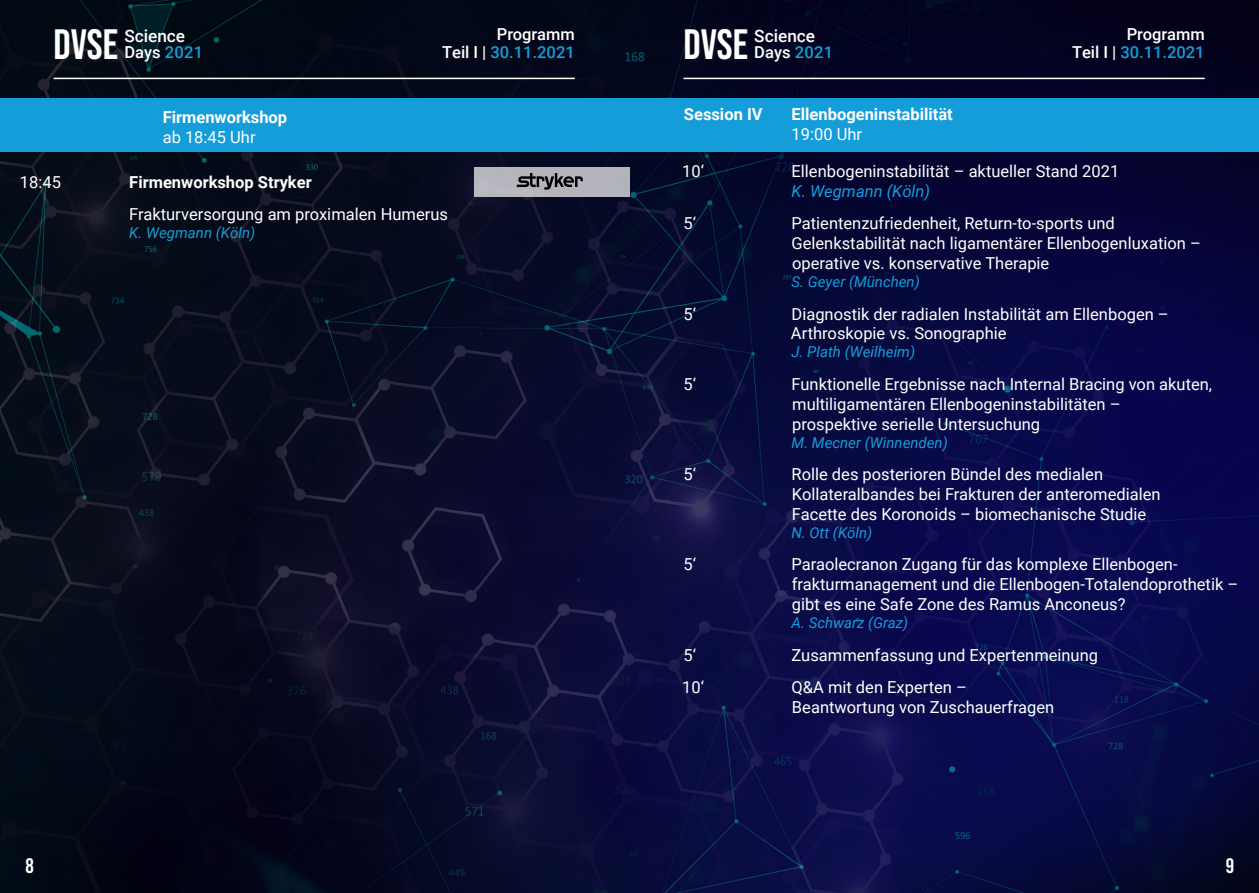
<style>
.page{position:relative;width:1259px;height:893px;background:#fff}
.page>*{position:absolute;margin:0;border:0;box-sizing:border-box;transform-origin:0 0}
.t1{font:42.45px "Bebas Neue";color:#fff}
.t2{font:21px "Bebas Neue";color:#fff}
.t3{font:500 17.25px "Roboto";color:#fff}
.Vortrag{font:16.5px/19.8px "Roboto";color:#fff}
.Session-Header{font:700 16.5px "Roboto";color:#fff}
.t4{font:500 16.5px "Roboto";color:#fff}
.t5{font:500 16.5px "Roboto";color:#149dd9}
.Vortrag-2{font:700 16.5px "Roboto";color:#fff}
.Session-Header-2{font:16.5px "Roboto";color:#fff}
.Vortrag-3{font:italic 16.5px "Roboto";color:#149dd9}
.Referent{font:italic 15px "Roboto";color:#149dd9}
.s1{color:#149dd9}
.s2{color:#fff}
</style>
<div class="page">
<img style="left:0;top:0;width:1259px;height:893px">
<div style="left:58px;top:31px;width:62px;height:31px;background:#231f20;opacity:.27"></div>
<div style="left:687px;top:31px;width:62px;height:31px;background:#090a1d"></div>
<div style="left:127px;top:48px;width:74px;height:15px;background:#231f20;opacity:.22"></div>
<div style="left:756px;top:48px;width:75px;height:15px;background:#030621"></div>
<div style="left:444px;top:47px;width:129px;height:15px;background:#020819"></div>
<div style="left:1073px;top:47px;width:130px;height:15px;background:#03031f"></div>
<hr style="left:54px;top:78px;width:521px;height:1px;background:#fff">
<hr style="left:683px;top:78px;width:521px;height:1px;background:#fff">
<div style="left:0;top:98px;width:1259px;height:54px;background:#149dd9"></div>
<div style="left:474px;top:167px;width:155px;height:30px;background:#b3b5bc"></div>
<svg style="left:517px;top:173px;width:66px;height:17px"></svg>
<p class="t3" style="left:124px;top:24px;width:62px">Science</p>
<p class="t4" style="left:497px;top:23px;width:80px">Programm</p>
<p class="t3" style="left:754px;top:24px;width:62px">Science</p>
<p class="t4" style="left:1126px;top:23px;width:80px">Programm</p>
<h1 class="t1" style="left:54px;top:21px;width:66px">DVSE</h1>
<h1 class="t1" style="left:683px;top:21px;width:66px">DVSE</h1>
<p class="t4" style="left:124px;top:41px;width:80px">Days <span class="s1">2021</span></p>
<p class="t5" style="left:442px;top:41px;width:134px"><span class="s2">Teil I |</span> 30.11.2021</p>
<p class="t4" style="left:754px;top:41px;width:80px">Days <span class="s1">2021</span></p>
<p class="t5" style="left:1072px;top:41px;width:134px"><span class="s2">Teil I |</span> 30.11.2021</p>
<p class="Session-Header" style="left:163px;top:106px;width:126px">Firmenworkshop</p>
<p class="Session-Header-2" style="left:163px;top:126px;width:94px">ab 18:45 Uhr</p>
<p class="Vortrag" style="left:20px;top:171px;width:43px">18:45</p>
<p class="Vortrag-2" style="left:129px;top:170px;width:184px">Firmenworkshop Stryker</p>
<p class="Vortrag" style="left:129px;top:204px;width:320px">Frakturversorgung am proximalen Humerus</p>
<p class="Referent" style="left:129px;top:222px;width:127px">K. Wegmann (Köln)</p>
<p class="Session-Header" style="left:684px;top:103px;width:80px">Session IV</p>
<p class="Session-Header" style="left:791px;top:103px;width:163px">Ellenbogeninstabilität</p>
<p class="Session-Header-2" style="left:791px;top:123px;width:72px">19:00 Uhr</p>
<p class="Vortrag" style="left:682px;top:161px;width:23px">10‘</p>
<p class="Vortrag" style="left:791px;top:161px;width:329px">Ellenbogeninstabilität – aktueller Stand 2021</p>
<p class="Vortrag-3" style="left:791px;top:179px;width:140px">K. Wegmann (Köln)</p>
<p class="Vortrag" style="left:683px;top:213px;width:14px">5‘</p>
<p class="Vortrag" style="left:791px;top:213px;width:411px">Patientenzufriedenheit, Return-to-sports und<br>Gelenkstabilität nach ligamentärer Ellenbogenluxation – operative vs. konservative Therapie</p>
<p class="Referent" style="left:791px;top:271px;width:130px">S. Geyer (München)</p>
<p class="Vortrag" style="left:683px;top:303px;width:14px">5‘</p>
<p class="Vortrag" style="left:791px;top:303px;width:379px">Diagnostik der radialen Instabilität am Ellenbogen –<br>Arthroskopie vs. Sonographie</p>
<p class="Referent" style="left:791px;top:342px;width:125px">J. Plath (Weilheim)</p>
<p class="Vortrag" style="left:683px;top:374px;width:14px">5‘</p>
<p class="Vortrag" style="left:791px;top:374px;width:422px">Funktionelle Ergebnisse nach Internal Bracing von akuten, multiligamentären Ellenbogeninstabilitäten –<br>prospektive serielle Untersuchung</p>
<p class="Referent" style="left:791px;top:432px;width:158px">M. Mecner (Winnenden)</p>
<p class="Vortrag" style="left:683px;top:464px;width:14px">5‘</p>
<p class="Vortrag" style="left:791px;top:464px;width:371px">Rolle des posterioren Bündel des medialen<br>Kollateralbandes bei Frakturen der anteromedialen<br>Facette des Koronoids – biomechanische Studie</p>
<p class="Referent" style="left:791px;top:522px;width:82px">N. Ott (Köln)</p>
<p class="Vortrag" style="left:683px;top:554px;width:14px">5‘</p>
<p class="Vortrag" style="left:791px;top:554px;width:448px">Paraolecranon Zugang für das komplexe Ellenbogen&shy;frakturmanagement und die Ellenbogen-Totalendoprothetik – gibt es eine Safe Zone des Ramus Anconeus?</p>
<p class="Referent" style="left:791px;top:612px;width:118px">A. Schwarz (Graz)</p>
<p class="Vortrag" style="left:683px;top:644px;width:14px">5‘</p>
<p class="Vortrag" style="left:791px;top:644px;width:308px">Zusammenfassung und Expertenmeinung</p>
<p class="Vortrag" style="left:682px;top:677px;width:23px">10‘</p>
<p class="Vortrag" style="left:791px;top:677px;width:264px">Q&amp;A mit den Experten –<br>Beantwortung von Zuschauerfragen</p>
<p class="t2" style="left:26px;top:854px;width:10px">8</p>
<p class="t2" style="left:1225px;top:854px;width:10px">9</p>
</div>
